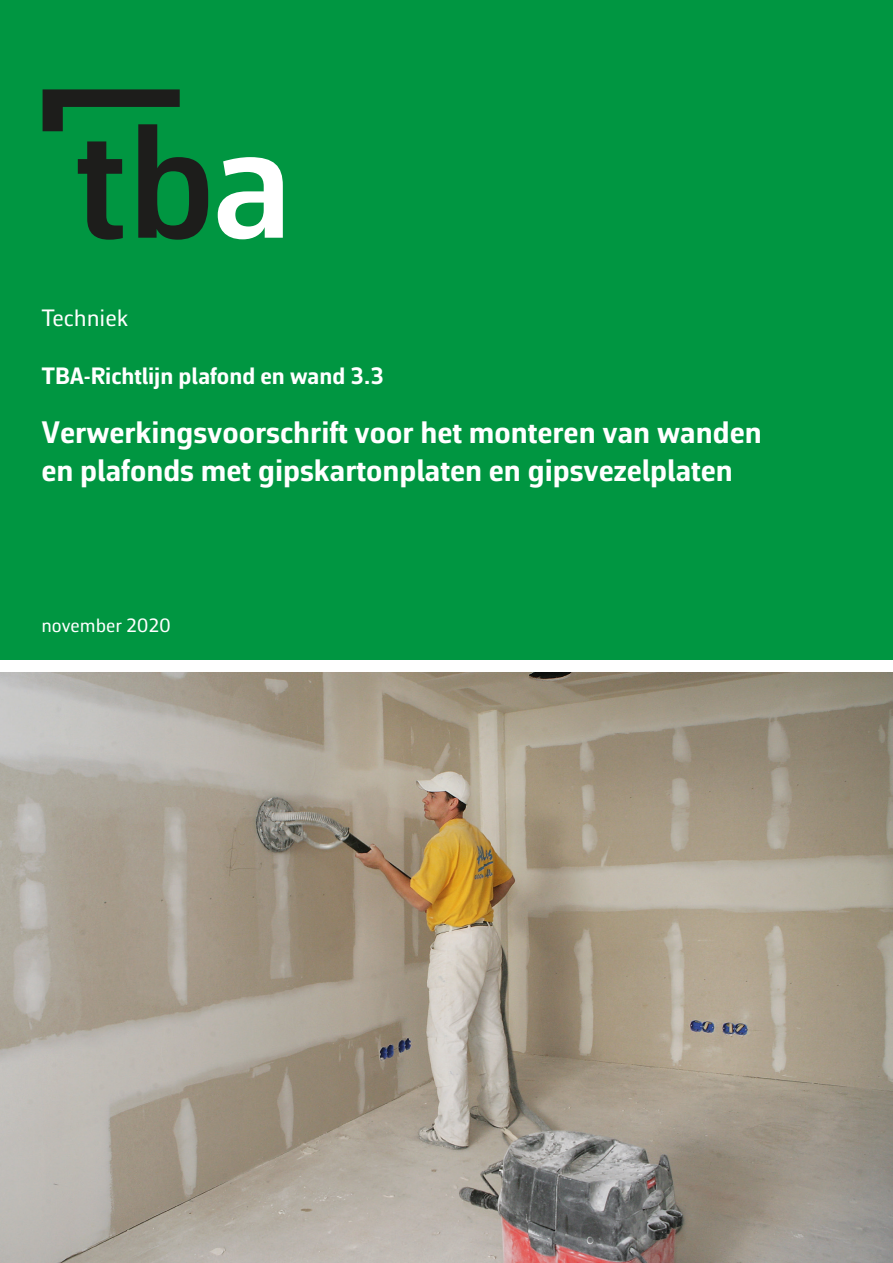
<style>
.page{position:relative;width:893px;height:1263px;background:#fff}
.page>*{position:absolute;margin:0;border:0;box-sizing:border-box;transform-origin:0 0}
.t1{font:700 31.5px/37.8px "Corbeau Pro";color:#fff}
.t2{font:700 24px "Corbeau Pro";color:#fff}
.t3{font:24px "Corbeau Pro";color:#fff}
.t4{font:19.5px "Corbeau Pro";color:#fff}
</style>
<div class="page">
<img style="left:0;top:672px;width:893px;height:591px">
<div style="left:0;top:0;width:893px;height:660px;background:#009641"></div>
<svg style="left:218px;top:157px;width:65px;height:82px"></svg>
<svg style="left:43px;top:89px;width:165px;height:151px;background:#0b6632"></svg>
<p class="t3" style="left:41px;top:302px;width:88px">Techniek</p>
<p class="t2" style="left:41px;top:359px;width:344px">TBA-Richtlijn plafond en wand 3.3</p>
<p class="t1" style="left:41px;top:413px;width:722px">Verwerkingsvoorschrift voor het monteren van wanden en plafonds met gipskartonplaten en gipsvezelplaten</p>
<p class="t4" style="left:41px;top:612px;width:131px">november 2020</p>
</div>
